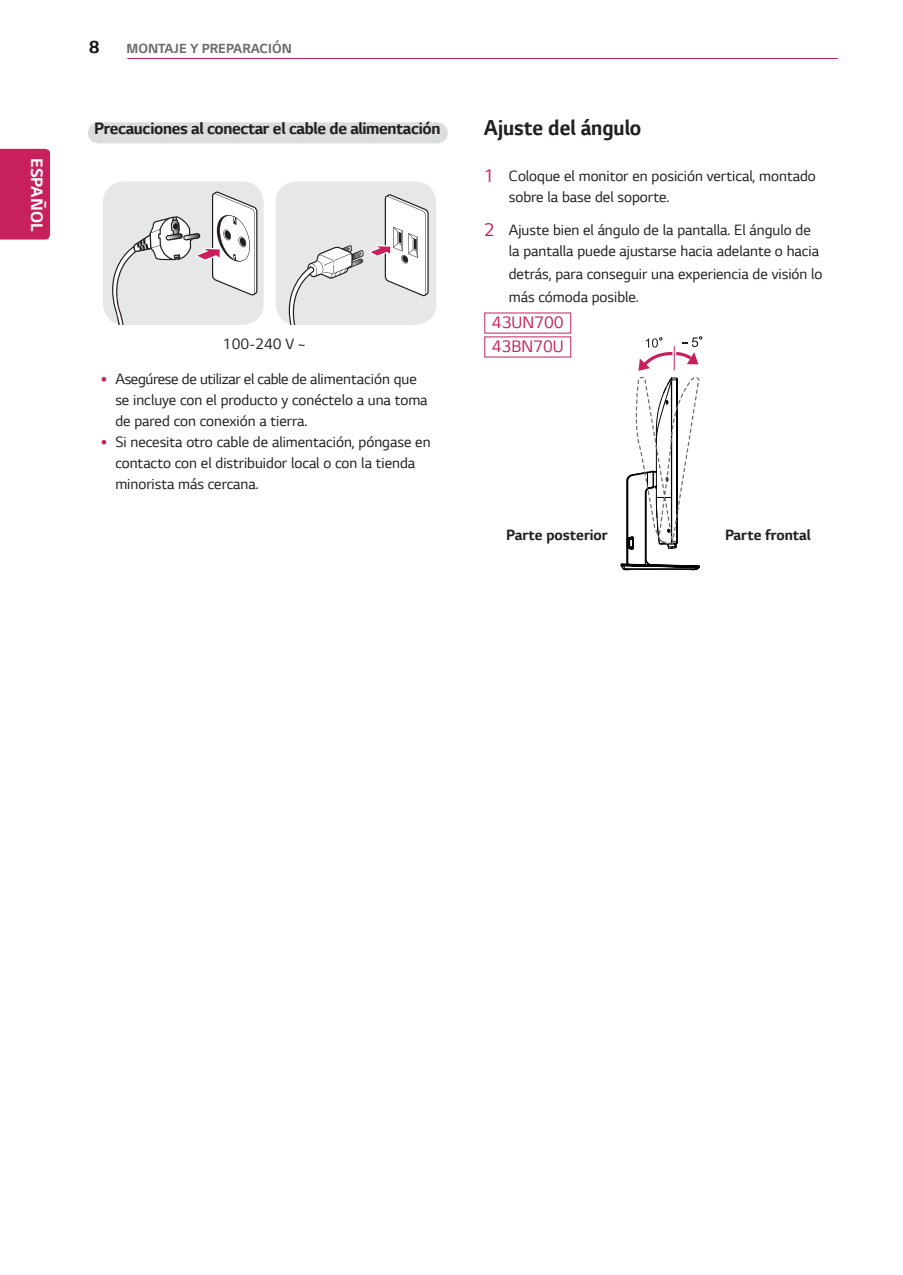
<style>
.page{position:relative;width:903px;height:1275px;background:#fff}
.page>*{position:absolute;margin:0;border:0;box-sizing:border-box;transform-origin:0 0}
.t1{font:700 22.75px "LG Smart";color:#231f20;scale:.95 1}
.t2{font:700 18.38px "LG Smart";color:#1a161a}
.t3{font:700 17.5px "LG Smart";letter-spacing:-.02em;color:#231f20}
.t4{font:17.5px/24px "LG Smart";color:#c7215d}
.t5{font:700 17.5px "LG Smart";color:#fff}
.t6{font:15.75px/21px "LG Smart";color:#231f20}
.t7{font:700 15.75px "LG Smart";color:#231f20}
.t8{font:700 14px "LG Smart";color:#6c6d70}
.s1{font-size:19.25px;color:#c8205d}
</style>
<div class="page">
<hr style="left:127px;top:58px;width:711px;height:1px;background:#c8205d">
<div style="left:0;top:149px;width:50px;height:91px;background:#c8205d"></div>
<div style="left:103px;top:181px;width:161px;height:144px;background:#e6e7e9;border-radius:21px"></div>
<svg style="left:103px;top:192px;width:154px;height:133px"></svg>
<div style="left:276px;top:181px;width:160px;height:144px;background:#e6e7e9;border-radius:21px"></div>
<svg style="left:276px;top:194px;width:153px;height:131px"></svg>
<div style="left:98px;top:122px;width:338px;height:21px;background:#dcdddf"></div>
<svg style="left:155px;top:122px;width:253px;height:1px"></svg>
<svg style="left:436px;top:122px;width:1px;height:21px"></svg>
<svg style="left:621px;top:336px;width:81px;height:234px"></svg>
<svg style="left:484px;top:312px;width:88px;height:46px"></svg>
<p class="t5" style="left:49px;top:158px;width:75px;rotate:90deg">ESPAÑOL</p>
<p class="t2" style="left:89px;top:34px;width:12px">8</p>
<p class="t8" style="left:126px;top:38px;width:167px">MONTAJE Y PREPARACIÓN</p>
<p class="t3" style="left:94px;top:116px;width:348px">Precauciones al conectar el cable de alimentación</p>
<p class="t6" style="left:223px;top:333px;width:84px">100-240 V ~</p>
<p class="t6" style="left:115px;top:368px;width:317px">Asegúrese de utilizar el cable de alimentación que se incluye con el producto y conéctelo a una toma de pared con conexión a tierra.<br>Si necesita otro cable de alimentación, póngase en contacto con el distribuidor local o con la tienda minorista más cercana.</p>
<h1 class="t1" style="left:484px;top:112px;width:167px">Ajuste del ángulo</h1>
<p class="t6" style="left:509px;top:165px;width:309px;text-indent:-25px"><span class="s1">1</span> Coloque el monitor en posición vertical, montado sobre la base del soporte.</p>
<p class="t6" style="left:509px;top:219px;width:312px;text-indent:-25px"><span class="s1">2</span> Ajuste bien el ángulo de la pantalla. El ángulo de la pantalla puede ajustarse hacia adelante o hacia</p>
<p class="t6" style="left:509px;top:262px;width:315px;line-height:22.8px">detrás, para conseguir una experiencia de visión lo más cómoda posible.</p>
<p class="t4" style="left:492px;top:309px;width:74px">43UN700<br>43BN70U</p>
<p class="t7" style="left:506px;top:524px;width:103px">Parte posterior</p>
<p class="t7" style="left:725px;top:524px;width:87px">Parte frontal</p>
</div>
